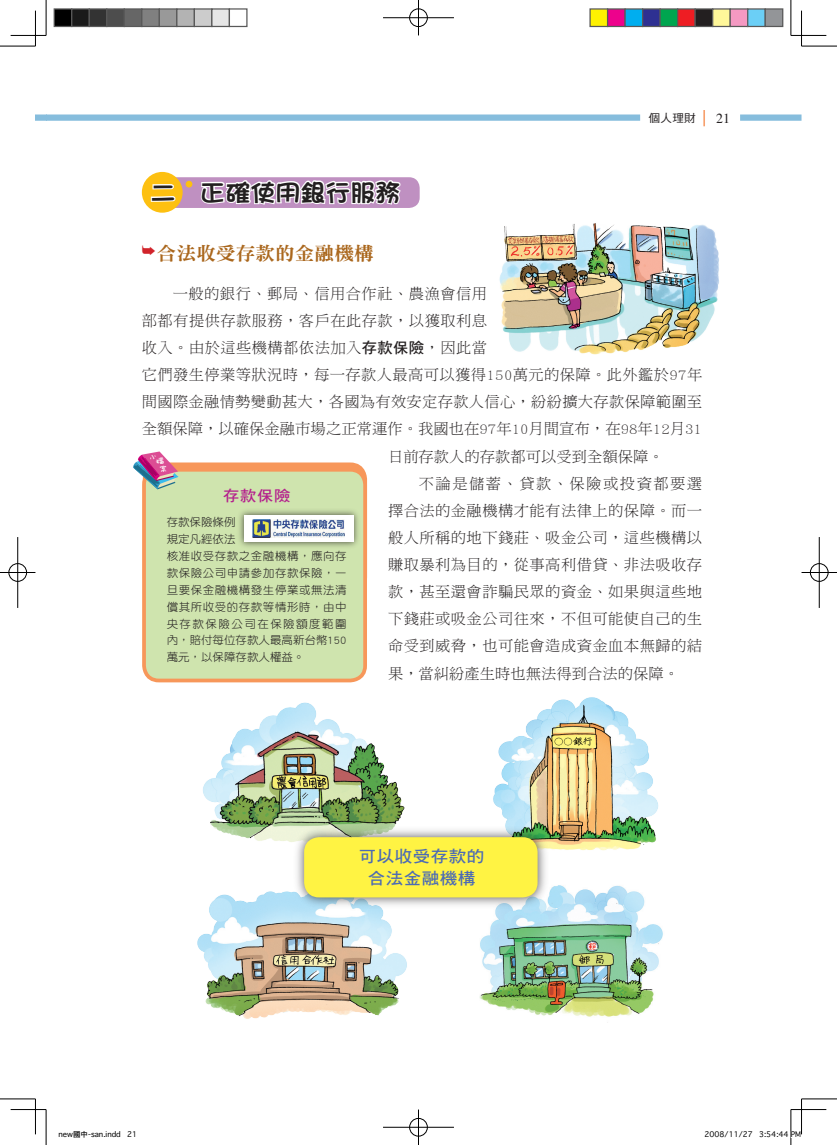
<style>
.page{position:relative;width:837px;height:1145px;background:#fff}
.page>*{position:absolute;margin:0;border:0;box-sizing:border-box;transform-origin:0 0}
.t1{font:23.75px "DF Fang Yuan Std W7";color:#231f20;scale:1.05 1}
.t2{font:18.75px "DF Ming Std W9";letter-spacing:.01em;color:#aa671d;scale:1.04 1}
.t3{font:16.25px/22.1px "DF Hei Std W7";letter-spacing:.025em;color:#4c6bb4;text-align:center;scale:1.08 1}
.t4{font:15px "DF Ming Std W3";letter-spacing:.025em;color:#231f20}
.t5{font:15px "DF Ming Std W3";color:#231f20}
.t6{font:15px "DF Ming Std W3";letter-spacing:.095em;color:#231f20}
.t7{font:15px "DF Hei Std W7";color:#b41e8d;scale:1.08 1}
.t8{font:11.25px/16.9px "DF Yuan Std W3";letter-spacing:.05em;color:#231f20}
.t9{font:11.25px "DF Hei Std W5";color:#231f20}
.t10{font:7.5px "Osaka";color:#000}
.s1{font-size:16.25px;color:#f36e21}
.s2{font-family:"Times";font-size:13.75px}
.s3{font-family:"DF Hei Std W7"}
</style>
<div class="page">
<div style="left:162px;top:177px;width:257px;height:31px;background:#bf90c1;border-radius:11px"></div>
<div style="left:142px;top:172px;width:40px;height:41px;background:#fdc011;border-radius:50%"></div>
<div style="left:185px;top:181px;width:7px;height:6px;background:#fdc011;border-radius:50%"></div>
<div style="left:35px;top:114px;width:11px;height:7px;background:#86bddd"></div>
<div style="left:46px;top:114px;width:594px;height:7px;background:#86bddd"></div>
<div style="left:739px;top:114px;width:62px;height:7px;background:#86bddd"></div>
<svg style="left:150px;top:184px;width:26px;height:18px"></svg>
<svg style="left:199px;top:177px;width:203px;height:28px"></svg>
<img style="left:499px;top:223px;width:220px;height:132px">
<div style="left:143px;top:462px;width:224px;height:132px;border:4px solid #f7975a;border-radius:15px"></div>
<div style="left:144px;top:470px;width:221px;height:210px;background:#cfe4ae;border-radius:15px"></div>
<div style="left:142px;top:468px;width:225px;height:214px;border:4px solid #f7975a;border-radius:15px"></div>
<div style="left:236px;top:508px;width:126px;height:43px;background:#231f20;opacity:.75"></div>
<div style="left:244px;top:515px;width:109px;height:27px;background:#fff"></div>
<img style="left:252px;top:519px;width:92px;height:18px">
<img style="left:493px;top:697px;width:166px;height:154px">
<img style="left:203px;top:702px;width:202px;height:140px">
<img style="left:197px;top:891px;width:210px;height:128px">
<img style="left:479px;top:885px;width:184px;height:138px">
<div style="left:293px;top:826px;width:256px;height:83px;background:#231f20;opacity:.75"></div>
<div style="left:304px;top:837px;width:233px;height:60px;background:#fff343;border-radius:15px"></div>
<hr style="left:0;top:46px;width:35px;height:1px;background:#000">
<hr style="left:801px;top:46px;width:35px;height:1px;background:#000">
<hr style="left:0;top:1098px;width:35px;height:1px;background:#000">
<hr style="left:801px;top:1098px;width:35px;height:1px;background:#000">
<hr style="left:46px;top:0;width:1px;height:35px;background:#000">
<hr style="left:46px;top:1109px;width:1px;height:35px;background:#000">
<hr style="left:790px;top:0;width:1px;height:35px;background:#000">
<hr style="left:790px;top:1109px;width:1px;height:35px;background:#000">
<hr style="left:11px;top:35px;width:35px;height:1px;background:#000">
<hr style="left:790px;top:35px;width:36px;height:1px;background:#000">
<hr style="left:11px;top:1109px;width:35px;height:1px;background:#000">
<hr style="left:790px;top:1109px;width:36px;height:1px;background:#000">
<hr style="left:35px;top:11px;width:1px;height:35px;background:#000">
<hr style="left:35px;top:1098px;width:1px;height:36px;background:#000">
<hr style="left:801px;top:11px;width:1px;height:35px;background:#000">
<hr style="left:801px;top:1098px;width:1px;height:36px;background:#000">
<div style="left:408px;top:8px;width:20px;height:19px;border:2px solid #fff;border-radius:50%"></div>
<hr style="left:383px;top:17px;width:71px;height:2px;background:#fff">
<hr style="left:417px;top:0;width:2px;height:35px;background:#fff">
<div style="left:409px;top:9px;width:18px;height:18px;border:1px solid #000;border-radius:50%"></div>
<hr style="left:383px;top:18px;width:71px;height:1px;background:#000">
<hr style="left:418px;top:0;width:1px;height:35px;background:#000">
<div style="left:408px;top:1117px;width:20px;height:20px;border:2px solid #fff;border-radius:50%"></div>
<hr style="left:383px;top:1126px;width:71px;height:2px;background:#fff">
<hr style="left:417px;top:1109px;width:2px;height:35px;background:#fff">
<div style="left:409px;top:1118px;width:18px;height:18px;border:1px solid #000;border-radius:50%"></div>
<hr style="left:383px;top:1127px;width:71px;height:1px;background:#000">
<hr style="left:418px;top:1109px;width:1px;height:35px;background:#000">
<div style="left:8px;top:562px;width:19px;height:20px;border:2px solid #fff;border-radius:50%"></div>
<hr style="left:0;top:571px;width:35px;height:2px;background:#fff">
<hr style="left:17px;top:537px;width:2px;height:71px;background:#fff">
<div style="left:9px;top:563px;width:18px;height:18px;border:1px solid #000;border-radius:50%"></div>
<hr style="left:0;top:572px;width:35px;height:1px;background:#000">
<hr style="left:18px;top:537px;width:1px;height:71px;background:#000">
<div style="left:809px;top:562px;width:19px;height:20px;border:2px solid #fff;border-radius:50%"></div>
<hr style="left:801px;top:571px;width:35px;height:2px;background:#fff">
<div style="left:809px;top:563px;width:19px;height:18px;border:1px solid #000;border-radius:50%"></div>
<hr style="left:801px;top:572px;width:35px;height:1px;background:#000">
<hr style="left:818px;top:537px;width:1px;height:71px;background:#000">
<div style="left:54px;top:9px;width:18px;height:17px;background:#000"></div>
<div style="left:54px;top:8px;width:18px;height:19px;border:1px solid #595959"></div>
<div style="left:72px;top:9px;width:17px;height:17px;background:#1a1a1a"></div>
<div style="left:71px;top:8px;width:19px;height:19px;border:1px solid #595959"></div>
<div style="left:89px;top:9px;width:18px;height:17px;background:#333"></div>
<div style="left:89px;top:8px;width:18px;height:19px;border:1px solid #595959"></div>
<div style="left:107px;top:9px;width:17px;height:17px;background:#4d4d4d"></div>
<div style="left:106px;top:8px;width:19px;height:19px;border:1px solid #595959"></div>
<div style="left:124px;top:9px;width:18px;height:17px;background:#666"></div>
<div style="left:124px;top:8px;width:18px;height:19px;border:1px solid #595959"></div>
<div style="left:142px;top:9px;width:17px;height:17px;background:#808080"></div>
<div style="left:141px;top:8px;width:19px;height:19px;border:1px solid #595959"></div>
<div style="left:159px;top:9px;width:18px;height:17px;background:#999"></div>
<div style="left:159px;top:8px;width:18px;height:19px;border:1px solid #595959"></div>
<div style="left:177px;top:9px;width:17px;height:17px;background:#b3b3b3"></div>
<div style="left:176px;top:8px;width:19px;height:19px;border:1px solid #595959"></div>
<div style="left:194px;top:9px;width:18px;height:17px;background:#ccc"></div>
<div style="left:194px;top:8px;width:18px;height:19px;border:1px solid #595959"></div>
<div style="left:212px;top:9px;width:17px;height:17px;background:#e6e6e6"></div>
<div style="left:211px;top:8px;width:19px;height:19px;border:1px solid #595959"></div>
<div style="left:229px;top:8px;width:18px;height:19px;border:1px solid #595959"></div>
<div style="left:590px;top:9px;width:17px;height:17px;background:#fff101"></div>
<div style="left:589px;top:8px;width:19px;height:19px;border:1px solid #595959"></div>
<div style="left:607px;top:9px;width:18px;height:17px;background:#ed028c"></div>
<div style="left:606px;top:8px;width:19px;height:19px;border:1px solid #595959"></div>
<div style="left:625px;top:9px;width:17px;height:17px;background:#00aeef"></div>
<div style="left:624px;top:8px;width:19px;height:19px;border:1px solid #595959"></div>
<div style="left:642px;top:9px;width:18px;height:17px;background:#2e3092"></div>
<div style="left:641px;top:8px;width:19px;height:19px;border:1px solid #595959"></div>
<div style="left:660px;top:9px;width:17px;height:17px;background:#00a54f"></div>
<div style="left:659px;top:8px;width:19px;height:19px;border:1px solid #595959"></div>
<div style="left:677px;top:9px;width:18px;height:17px;background:#ee1d23"></div>
<div style="left:676px;top:8px;width:19px;height:19px;border:1px solid #595959"></div>
<div style="left:695px;top:9px;width:17px;height:17px;background:#231f20"></div>
<div style="left:694px;top:8px;width:19px;height:19px;border:1px solid #595959"></div>
<div style="left:712px;top:9px;width:18px;height:17px;background:#fff79a"></div>
<div style="left:711px;top:8px;width:19px;height:19px;border:1px solid #595959"></div>
<div style="left:730px;top:9px;width:17px;height:17px;background:#f499c2"></div>
<div style="left:729px;top:8px;width:19px;height:19px;border:1px solid #595959"></div>
<div style="left:747px;top:9px;width:18px;height:17px;background:#6bcff6"></div>
<div style="left:746px;top:8px;width:19px;height:19px;border:1px solid #595959"></div>
<div style="left:765px;top:9px;width:17px;height:17px;background:#939598"></div>
<div style="left:764px;top:8px;width:19px;height:19px;border:1px solid #595959"></div>
<svg style="left:133px;top:451px;width:45px;height:38px"></svg>
<h1 class="t1" style="left:151px;top:179px;width:239px">二 正確使用銀行服務</h1>
<p class="t9" style="left:648px;top:112px;width:83px">個人理財<span class="s1">｜</span> <span class="s2">21</span></p>
<p class="t2" style="left:142px;top:243px;width:224px"><sup>➥</sup>合法收受存款的金融機構</p>
<p class="t4" style="left:173px;top:285px;width:316px">一般的銀行、郵局、信用合作社、農漁會信用</p>
<p class="t4" style="left:142px;top:312px;width:346px">部都有提供存款服務，客戶在此存款，以獲取利息</p>
<p class="t4" style="left:142px;top:339px;width:346px">收入。由於這些機構都依法加入<span class="s3">存款保險</span>，因此當</p>
<p class="t4" style="left:142px;top:366px;width:561px">它們發生停業等狀況時，每一存款人最高可以獲得150萬元的保障。此外鑑於97年</p>
<p class="t4" style="left:142px;top:394px;width:561px">間國際金融情勢變動甚大，各國為有效安定存款人信心，紛紛擴大存款保障範圍至</p>
<p class="t5" style="left:142px;top:421px;width:561px">全額保障，以確保金融市場之正常運作。我國也在97年10月間宣布，在98年12月31</p>
<p class="t5" style="left:388px;top:448px;width:277px">日前存款人的存款都可以受到全額保障。</p>
<p class="t6" style="left:418px;top:475px;width:285px">不論是儲蓄、貸款、保險或投資都要選</p>
<p class="t4" style="left:388px;top:502px;width:315px">擇合法的金融機構才能有法律上的保障。而一</p>
<p class="t4" style="left:388px;top:529px;width:315px">般人所稱的地下錢莊、吸金公司，這些機構以</p>
<p class="t4" style="left:388px;top:556px;width:315px">賺取暴利為目的，從事高利借貸、非法吸收存</p>
<p class="t4" style="left:388px;top:583px;width:315px">款，甚至還會詐騙民眾的資金、如果與這些地</p>
<p class="t4" style="left:388px;top:611px;width:315px">下錢莊或吸金公司往來，不但可能使自己的生</p>
<p class="t4" style="left:388px;top:638px;width:315px">命受到威脅，也可能會造成資金血本無歸的結</p>
<p class="t5" style="left:388px;top:665px;width:292px">果，當糾紛產生時也無法得到合法的保障。</p>
<p class="t7" style="left:223px;top:487px;width:64px">存款保險</p>
<p class="t8" style="left:167px;top:513px;width:181px">存款保險條例<br>規定凡經依法<br>核准收受存款之金融機構，應向存款保險公司申請參加存款保險，一旦要保金融機構發生停業或無法清償其所收受的存款等情形時，由中央存款保險公司在保險額度範圍內，賠付每位存款人最高新台幣150萬元，以保障存款人權益。</p>
<p class="t3" style="left:358px;top:844px;width:118px">可以收受存款的合法金融機構</p>
<p class="t10" style="left:59px;top:1129px;width:80px">new國中-san.indd 21</p>
<p class="t10" style="left:704px;top:1129px;width:98px">2008/11/27 3:54:44 PM</p>
</div>
